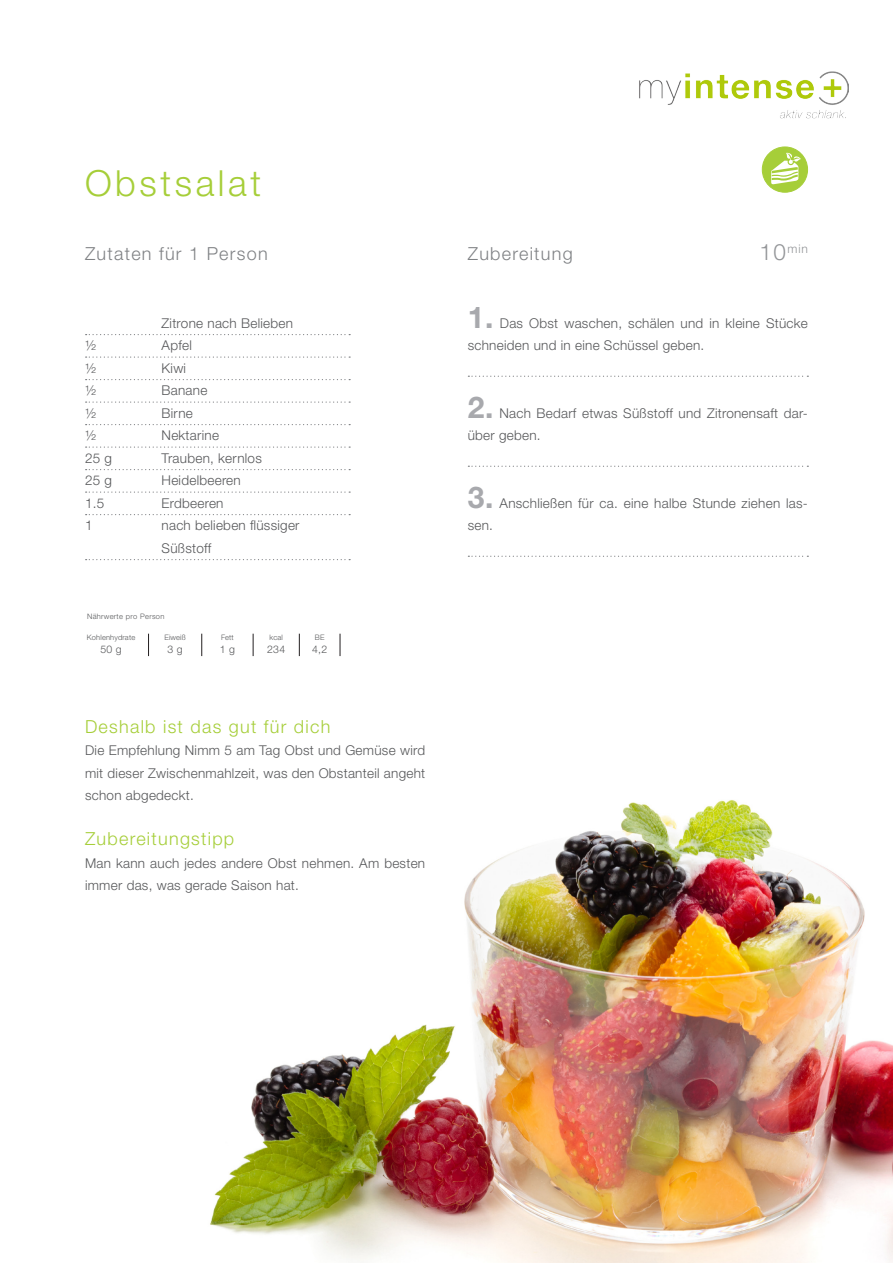
<style>
.page{position:relative;width:893px;height:1263px;background:#fff}
.page>*{position:absolute;margin:0;border:0;box-sizing:border-box;transform-origin:0 0}
.BB_Rezeptheadline{font:300 36px "Helvetica Neue LT Std";letter-spacing:.1em;color:#a6ce39}
.BB_Arbeitsschritte{font:700 30px "Helvetica Neue LT Std";color:#a8a9ad}
.BB_Subhead{font:300 18px "Helvetica Neue LT Std";letter-spacing:.07em;color:#808285}
.BB_Subhead-2{font:300 18px "Helvetica Neue LT Std";letter-spacing:.07em;color:#a6ce39}
.BB_Fließtext{font:300 18px "Helvetica Neue LT Std";letter-spacing:.07em;color:#a6ce39}
.BB_Fließtext-2{font:300 13.5px/22.5px "Helvetica Neue LT Std";letter-spacing:.02em;color:#57585a;text-align:justify}
.BB_Arbeitsschritte-2{font:300 13.5px/22.5px "Helvetica Neue LT Std";letter-spacing:.02em;color:#57585a}
.BB_Zutaten{font:300 13.5px/22.5px "Helvetica Neue LT Std";letter-spacing:.02em;color:#57585a}
.BB_Subhead-3{font:300 12px "Helvetica Neue LT Std";color:#939598}
.M_Nährwerte{font:300 10.5px "Helvetica Neue LT Std";color:#57585a}
.M_Nährwerte_head{font:300 7.5px "Helvetica Neue LT Std";letter-spacing:.02em;color:#57585a}
.M_Nährwerte_pro_Pers{font:300 7.5px "Helvetica Neue LT Std";letter-spacing:.04em;color:#57585a}
.s1{font-size:22.5px}
</style>
<div class="page">
<img style="left:639px;top:71px;width:209px;height:48px">
<img style="left:210px;top:800px;width:683px;height:463px">
<svg style="left:86px;top:334px;width:264px;height:1px"></svg>
<svg style="left:86px;top:356px;width:264px;height:2px"></svg>
<svg style="left:86px;top:379px;width:264px;height:1px"></svg>
<svg style="left:86px;top:401px;width:264px;height:2px"></svg>
<svg style="left:86px;top:424px;width:264px;height:1px"></svg>
<svg style="left:86px;top:446px;width:264px;height:2px"></svg>
<svg style="left:86px;top:469px;width:264px;height:1px"></svg>
<svg style="left:86px;top:491px;width:264px;height:2px"></svg>
<svg style="left:86px;top:514px;width:264px;height:1px"></svg>
<svg style="left:86px;top:559px;width:264px;height:1px"></svg>
<svg style="left:148px;top:634px;width:1px;height:22px"></svg>
<svg style="left:201px;top:634px;width:1px;height:22px"></svg>
<svg style="left:253px;top:634px;width:1px;height:22px"></svg>
<svg style="left:299px;top:634px;width:1px;height:22px"></svg>
<svg style="left:340px;top:634px;width:1px;height:22px"></svg>
<div style="left:762px;top:147px;width:45px;height:45px;background:#a6ce39;border-radius:50%"></div>
<svg style="left:771px;top:153px;width:30px;height:31px"></svg>
<div style="left:762px;top:147px;width:46px;height:46px;border:1px solid #a6ce39;border-radius:50%"></div>
<svg style="left:468px;top:376px;width:340px;height:1px"></svg>
<svg style="left:468px;top:466px;width:340px;height:1px"></svg>
<svg style="left:468px;top:556px;width:340px;height:1px"></svg>
<p class="BB_Rezeptheadline" style="left:85px;top:161px;width:178px">Obstsalat</p>
<p class="BB_Subhead" style="left:85px;top:243px;width:184px">Zutaten für 1 Person</p>
<p class="BB_Subhead" style="left:468px;top:243px;width:106px">Zubereitung</p>
<p class="BB_Subhead-3" style="left:759px;top:241px;width:50px"><span class="s1">10</span>min</p>
<p class="BB_Zutaten" style="left:162px;top:311px;width:133px">Zitrone nach Belieben</p>
<p class="BB_Zutaten" style="left:85px;top:334px;width:13px">½</p>
<p class="BB_Zutaten" style="left:162px;top:334px;width:32px">Apfel</p>
<p class="BB_Zutaten" style="left:85px;top:356px;width:13px">½</p>
<p class="BB_Zutaten" style="left:162px;top:356px;width:26px">Kiwi</p>
<p class="BB_Zutaten" style="left:85px;top:379px;width:13px">½</p>
<p class="BB_Zutaten" style="left:162px;top:379px;width:47px">Banane</p>
<p class="BB_Zutaten" style="left:85px;top:401px;width:13px">½</p>
<p class="BB_Zutaten" style="left:162px;top:401px;width:33px">Birne</p>
<p class="BB_Zutaten" style="left:85px;top:424px;width:13px">½</p>
<p class="BB_Zutaten" style="left:162px;top:424px;width:59px">Nektarine</p>
<p class="BB_Zutaten" style="left:85px;top:446px;width:29px">25 g</p>
<p class="BB_Zutaten" style="left:162px;top:446px;width:102px">Trauben, kernlos</p>
<p class="BB_Zutaten" style="left:85px;top:469px;width:29px">25 g</p>
<p class="BB_Zutaten" style="left:162px;top:469px;width:81px">Heidelbeeren</p>
<p class="BB_Zutaten" style="left:85px;top:491px;width:21px">1.5</p>
<p class="BB_Zutaten" style="left:162px;top:491px;width:63px">Erdbeeren</p>
<p class="BB_Zutaten" style="left:85px;top:514px;width:9px">1</p>
<p class="BB_Zutaten" style="left:162px;top:514px;width:139px">nach belieben flüssiger<br>Süßstoff</p>
<p class="M_Nährwerte_pro_Pers" style="left:87px;top:612px;width:79px">Nährwerte pro Person</p>
<p class="M_Nährwerte_head" style="left:87px;top:633px;width:50px">Kohlenhydrate</p>
<p class="M_Nährwerte" style="left:100px;top:643px;width:23px">50 g</p>
<p class="M_Nährwerte_head" style="left:164px;top:633px;width:23px">Eiweiß</p>
<p class="M_Nährwerte" style="left:167px;top:643px;width:17px">3 g</p>
<p class="M_Nährwerte_head" style="left:221px;top:633px;width:14px">Fett</p>
<p class="M_Nährwerte" style="left:220px;top:643px;width:17px">1 g</p>
<p class="M_Nährwerte_head" style="left:270px;top:633px;width:15px">kcal</p>
<p class="M_Nährwerte" style="left:267px;top:643px;width:19px">234</p>
<p class="M_Nährwerte_head" style="left:315px;top:633px;width:11px">BE</p>
<p class="M_Nährwerte" style="left:312px;top:643px;width:17px">4,2</p>
<p class="BB_Subhead-2" style="left:85px;top:715px;width:247px">Deshalb ist das gut für dich</p>
<p class="BB_Fließtext-2" style="left:85px;top:739px;width:342px">Die Empfehlung Nimm 5 am Tag Obst und Gemüse wird mit dieser Zwischenmahlzeit, was den Obstanteil angeht schon abgedeckt.</p>
<p class="BB_Fließtext" style="left:85px;top:828px;width:151px">Zubereitungstipp</p>
<p class="BB_Fließtext-2" style="left:85px;top:851px;width:342px">Man kann auch jedes andere Obst nehmen. Am besten immer das, was gerade Saison hat.</p>
<p class="BB_Arbeitsschritte" style="left:468px;top:298px;width:27px">1.</p>
<p class="BB_Arbeitsschritte-2" style="left:468px;top:311px;width:342px;text-indent:32px">Das Obst waschen, schälen und in kleine Stücke schneiden und in eine Schüssel geben.</p>
<p class="BB_Arbeitsschritte" style="left:468px;top:388px;width:27px">2.</p>
<p class="BB_Arbeitsschritte-2" style="left:468px;top:401px;width:342px;text-indent:32px">Nach Bedarf etwas Süßstoff und Zitronensaft dar&shy;über geben.</p>
<p class="BB_Arbeitsschritte" style="left:468px;top:478px;width:27px">3.</p>
<p class="BB_Arbeitsschritte-2" style="left:500px;top:491px;width:310px">Anschließen für ca. eine halbe Stunde ziehen las-</p>
<p class="BB_Arbeitsschritte-2" style="left:468px;top:514px;width:27px">sen.</p>
</div>
